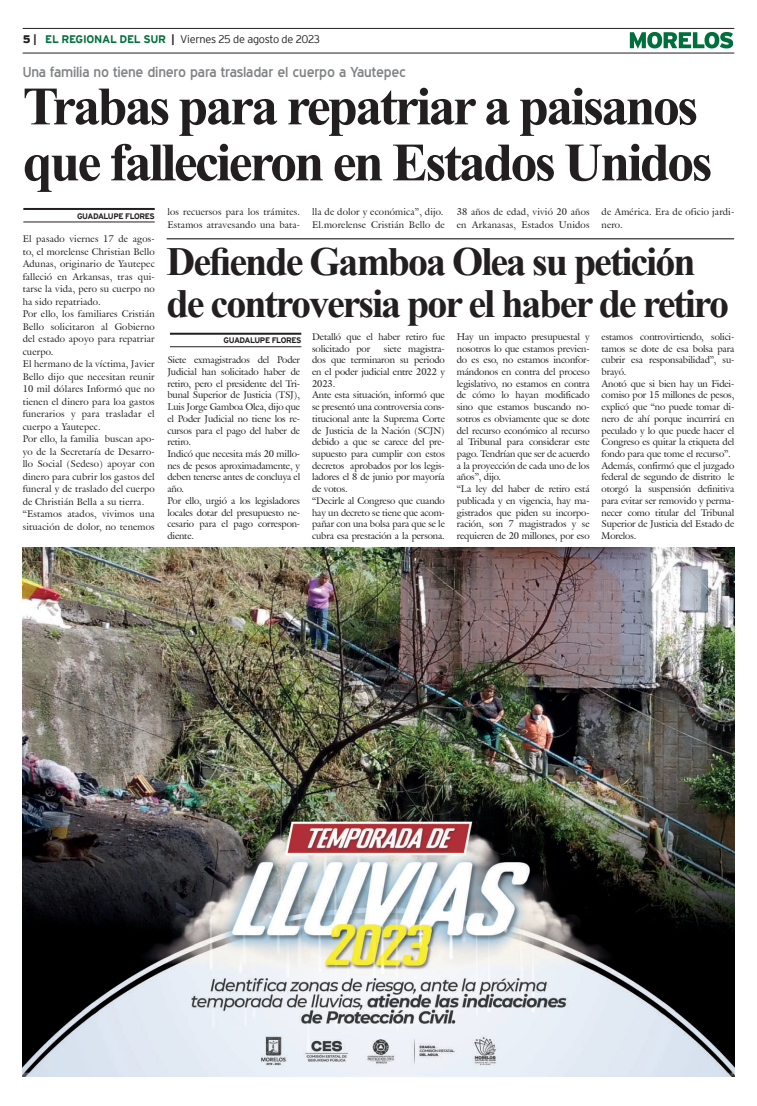
<style>
.page{position:relative;width:757px;height:1106px;background:#fff}
.page>*{position:absolute;margin:0;border:0;box-sizing:border-box;transform-origin:0 0}
.t1{font:700 54px/56px "Times New Roman";letter-spacing:-.05em;color:#231f20}
.t2{font:700 40px/42px "Times New Roman";letter-spacing:-.05em;color:#231f20}
.t3{font:14px "Blue Highway";letter-spacing:-.015em;color:#808285;scale:1.05 1}
.t4{font:300 11px "Interstate";letter-spacing:-.035em;color:#231f20}
.t5{font:9.5px/11.7px "Galliard IT Cby BT";letter-spacing:-.01em;color:#231f20}
.t6{font:9.5px/12.5px "Galliard IT Cby BT";letter-spacing:.02em;color:#231f20}
.t7{font:700 8px "Interstate";letter-spacing:-.05em;color:#231f20}
.s1{font-weight:900}
.s2{font-weight:700}
.s3{font-weight:700;color:#006f3c}
</style>
<div class="page">
<hr style="left:23px;top:28px;width:711px;height:1px;background:#231f20">
<hr style="left:23px;top:53px;width:711px;height:1px;background:#231f20">
<svg style="left:630px;top:32px;width:103px;height:17px"></svg>
<hr style="left:23px;top:208px;width:132px;height:2px;background:#231f20">
<hr style="left:23px;top:221px;width:132px;height:1px;background:#231f20">
<hr style="left:170px;top:333px;width:131px;height:2px;background:#231f20">
<hr style="left:170px;top:346px;width:131px;height:1px;background:#231f20">
<img style="left:23px;top:547px;width:711px;height:529px">
<hr style="left:167px;top:238px;width:567px;height:1px;background:#000">
<p class="t4" style="left:23px;top:33px;width:298px"><span class="s1">5</span> <span class="s2">|</span> <span class="s3">EL REGIONAL DEL SUR</span> <span class="s2">|</span> Viernes 25 de agosto de 2023</p>
<h3 class="t3" style="left:23px;top:63px;width:367px">Una familia no tiene dinero para trasladar el cuerpo a Yautepec</h3>
<h1 class="t1" style="left:23px;top:77px;width:691px">Trabas para repatriar a paisanos que fallecieron en Estados Unidos</h1>
<p class="t7" style="left:77px;top:211px;width:79px">GUADALUPE FLORES</p>
<h2 class="t2" style="left:167px;top:239px;width:564px">Defiende Gamboa Olea su petición de controversia por el haber de retiro</h2>
<p class="t7" style="left:224px;top:336px;width:79px">GUADALUPE FLORES</p>
<p class="t6" style="left:167px;top:205px;width:134px">los recuersos para los trámites.<br>Estamos atravesando una bata-</p>
<p class="t6" style="left:312px;top:205px;width:134px">lla de dolor y económica”, dijo.<br>El.morelense Cristián Bello de</p>
<p class="t6" style="left:457px;top:205px;width:134px">38 años de edad, vivió 20 años en Arkanasas, Estados Unidos</p>
<p class="t6" style="left:601px;top:205px;width:134px">de América. Era de oficio jardi&shy;nero.</p>
<p class="t6" style="left:23px;top:232px;width:134px">El pasado viernes 17 de agos&shy;to, el morelense Christian Bello<br>Adunas, originario de Yautepec falleció en Arkansas, tras qui&shy;tarse la vida, pero su cuerpo no ha sido repatriado.<br>Por ello, los familiares Cristián<br>Bello solicitaron al Gobierno del estado apoyo para repatriar cuerpo.<br>El hermano de la víctima, Javier<br>Bello dijo que necesitan reunir<br>10 mil dólares Informó que no tienen el dinero para loa gastos funerarios y para trasladar el cuerpo a Yautepec.<br>Por ello, la familia buscan apo&shy;yo de la Secretaría de Desarro&shy;llo Social (Sedeso) apoyar con dinero para cubrir los gastos del funeral y de traslado del cuerpo de Christián Bella a su tierra. “Estamos atados, vivimos una situación de dolor, no tenemos</p>
<p class="t5" style="left:312px;top:331px;width:134px">Detalló que el haber retiro fue solicitado por</p>
<p class="t5" style="left:312px;top:342px;width:134px;text-indent:72px">siete magistra&shy;dos que terminaron su periodo en el poder judicial entre 2022 y<br>2023.<br>Ante esta situación, informó que se presentó una controversia cons&shy;titucional ante la Suprema Corte de Justicia de la Nación (SCJN) debido a que se carece del pre&shy;supuesto para cumplir con estos decretos aprobados por los legis&shy;ladores el 8 de junio por mayoría de votos.<br>“Decirle al Congreso que cuando hay un decreto se tiene que acom&shy;pañar con una bolsa para que se le cubra esa prestación a la persona.</p>
<p class="t5" style="left:457px;top:331px;width:134px">Hay un impacto presupuestal y nosotros lo que estamos previen&shy;do es eso, no estamos inconfor&shy;mándonos en contra del proceso legislativo, no estamos en contra de cómo lo hayan modificado sino que estamos buscando no&shy;sotros es obviamente que se dote del recurso económico al recurso al Tribunal para considerar este pago. Tendrían que ser de acuerdo a la proyección de cada uno de los años”, dijo.<br>“La ley del haber de retiro está publicada y en vigencia, hay ma&shy;gistrados que piden su incorpo&shy;ración, son 7 magistrados y se requieren de 20 millones, por eso</p>
<p class="t5" style="left:601px;top:331px;width:134px">estamos controvirtiendo, solici&shy;tamos se dote de esa bolsa para cubrir esa responsabilidad”, su&shy;brayó.<br>Anotó que si bien hay un Fidei&shy;comiso por 15 millones de pesos, explicó que “no puede tomar di&shy;nero de ahí porque incurrirá en peculado y lo que puede hacer el<br>Congreso es quitar la etiqueta del fondo para que tome el recurso”.<br>Además, confirmó que el juzgado federal de segundo de distrito le otorgó la suspensión definitiva para evitar ser removido y perma&shy;necer como titular del Tribunal<br>Superior de Justicia del Estado de<br>Morelos.</p>
<p class="t5" style="left:167px;top:354px;width:134px">Siete exmagistrados del Poder<br>Judicial han solicitado haber de retiro, pero el presidente del Tri&shy;bunal Superior de Justicia (TSJ),<br>Luis Jorge Gamboa Olea, dijo que el Poder Judicial no tiene los re&shy;cursos para el pago del haber de retiro.<br>Indicó que necesita más 20 millo&shy;nes de pesos aproximadamente, y deben tenerse antes de concluya el año.<br>Por ello, urgió a los legisladores locales dotar del presupuesto ne&shy;cesario para el pago correspon&shy;diente.</p>
</div>
